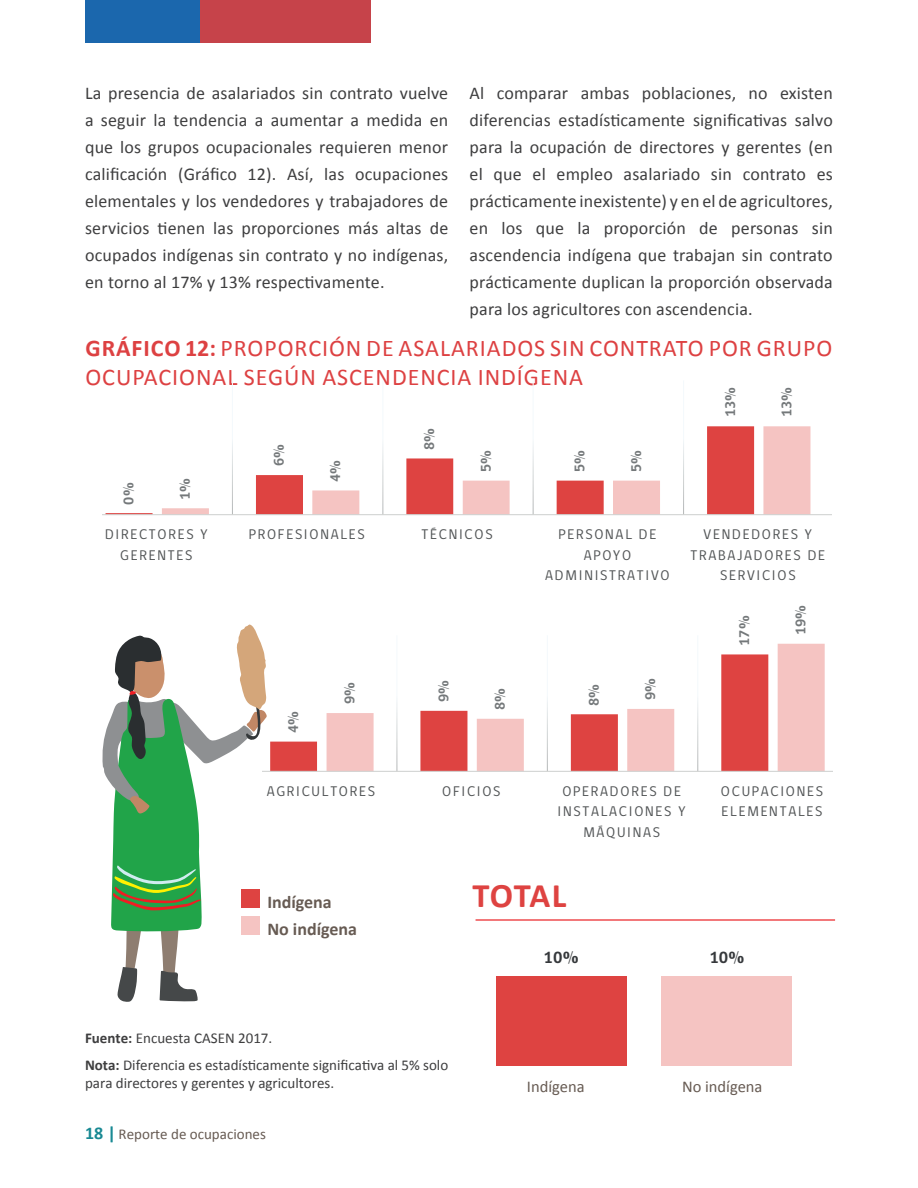
<style>
.page{position:relative;width:918px;height:1188px;background:#fff}
.page>*{position:absolute;margin:0;border:0;box-sizing:border-box;transform-origin:0 0}
.t1{font:700 34.5px "Calibri";color:#de4341}
.t2{font:24px "Calibri";letter-spacing:.04em;color:#dd4142}
.t3{font:700 24px "Calibri";letter-spacing:.04em;color:#dd4142}
.t4{font:18px/27px "Calibri";letter-spacing:.01em;color:#3e3e3f;text-align:justify}
.t5{font:700 18px/27px "Calibri";color:#675b53}
.t6{font:16.5px "Calibri";color:#675b53}
.t7{font:700 16.5px "gob CL";color:#36393c}
.t8{font:15px/26.5px "Calibri";color:#3e3e3f}
.t9{font:15px "Calibri";color:#675b53}
.t10{font:14.4px/20.4px "gob CL";letter-spacing:.12em;color:#515455;text-align:center}
.t11{font:700 14.4px "gob CL";letter-spacing:-.005em;color:#74787a}
.s1{font-weight:400}
.s2{font-weight:700}
.s3{font-weight:700;font-size:18px;color:#188993}
</style>
<div class="page">
<div style="left:86px;top:0;width:114px;height:43px;background:#1b67ad"></div>
<div style="left:200px;top:0;width:171px;height:43px;background:#c6434a"></div>
<svg style="left:102px;top:624px;width:165px;height:378px"></svg>
<svg style="left:162px;top:426px;width:648px;height:88px"></svg>
<hr style="left:102px;top:514px;width:730px;height:1px;background:#cfd1d0">
<svg style="left:270px;top:713px;width:57px;height:58px"></svg>
<svg style="left:327px;top:644px;width:498px;height:127px"></svg>
<hr style="left:262px;top:771px;width:571px;height:1px;background:#cfd1d0">
<div style="left:496px;top:976px;width:130px;height:90px;background:#de4341"></div>
<div style="left:662px;top:976px;width:130px;height:90px;background:#f5c4c2"></div>
<hr style="left:476px;top:919px;width:359px;height:2px;background:#ef4d4f">
<p class="t4" style="left:85px;top:79px;width:365px">La presencia de asalariados sin contrato vuelve a seguir la tendencia a aumentar a medida en que los grupos ocupacionales requieren menor calificación (Gráfico 12). Así, las ocupaciones elementales y los vendedores y trabajadores de servicios tienen las proporciones más altas de ocupados indígenas sin contrato y no indígenas, en torno al 17% y 13% respectivamente.</p>
<p class="t4" style="left:470px;top:79px;width:365px">Al comparar ambas poblaciones, no existen diferencias estadísticamente significativas salvo para la ocupación de directores y gerentes (en el que el empleo asalariado sin contrato es prácticamente inexistente) y en el de agricultores, en los que la proporción de personas sin ascendencia indígena que trabajan sin contrato prácticamente duplican la proporción observada para los agricultores con ascendencia.</p>
<h2 class="t3" style="left:86px;top:332px;width:178px">Gráfico 12: <span class="s1">Propo</span></h2>
<h2 class="t2" style="left:295px;top:332px;width:119px">rciónde asala</h2>
<h2 class="t2" style="left:466px;top:332px;width:28px">riados</h2>
<h2 class="t2" style="left:550px;top:332px;width:55px">sin cont</h2>
<h2 class="t2" style="left:649px;top:332px;width:29px">rato</h2>
<h2 class="t2" style="left:709px;top:332px;width:94px">por grupo</h2>
<h2 class="t2" style="left:85px;top:361px;width:15px">ocupacional</h2>
<h2 class="t2" style="left:244px;top:361px;width:94px">segúnascendencia</h2>
<h2 class="t2" style="left:478px;top:361px;width:62px">indígena</h2>
<p class="t11" style="left:119px;top:505px;width:23px;rotate:-90deg">0%</p>
<p class="t11" style="left:175px;top:500px;width:23px;rotate:-90deg">1%</p>
<p class="t11" style="left:269px;top:466px;width:23px;rotate:-90deg">6%</p>
<p class="t11" style="left:420px;top:450px;width:23px;rotate:-90deg">8%</p>
<p class="t11" style="left:326px;top:482px;width:23px;rotate:-90deg">4%</p>
<p class="t11" style="left:476px;top:472px;width:23px;rotate:-90deg">5%</p>
<p class="t11" style="left:626px;top:472px;width:23px;rotate:-90deg">5%</p>
<p class="t11" style="left:570px;top:472px;width:23px;rotate:-90deg">5%</p>
<p class="t11" style="left:720px;top:417px;width:32px;rotate:-90deg">13%</p>
<p class="t11" style="left:777px;top:417px;width:32px;rotate:-90deg">13%</p>
<p class="t10" style="left:105px;top:525px;width:104px">DIRECTORES Y<br>GERENTES</p>
<p class="t10" style="left:249px;top:525px;width:118px">PROFESIONALES</p>
<p class="t10" style="left:422px;top:525px;width:73px">TÉCNICOS</p>
<p class="t10" style="left:545px;top:525px;width:126px">PERSONAL DE<br>APOYO<br>ADMINISTRATIVO</p>
<p class="t10" style="left:690px;top:525px;width:136px">VENDEDORES Y<br>TRABAJADORES DE<br>SERVICIOS</p>
<p class="t11" style="left:283px;top:733px;width:23px;rotate:-90deg">4%</p>
<p class="t11" style="left:340px;top:704px;width:23px;rotate:-90deg">9%</p>
<p class="t11" style="left:490px;top:710px;width:23px;rotate:-90deg">8%</p>
<p class="t11" style="left:641px;top:700px;width:23px;rotate:-90deg">9%</p>
<p class="t11" style="left:434px;top:702px;width:23px;rotate:-90deg">9%</p>
<p class="t11" style="left:584px;top:706px;width:23px;rotate:-90deg">8%</p>
<p class="t11" style="left:735px;top:646px;width:32px;rotate:-90deg">17%</p>
<p class="t11" style="left:791px;top:635px;width:32px;rotate:-90deg">19%</p>
<p class="t10" style="left:267px;top:781px;width:110px">AGRICULTORES</p>
<p class="t10" style="left:442px;top:781px;width:60px">OFICIOS</p>
<p class="t10" style="left:558px;top:781px;width:130px">OPERADORES DE<br>INSTALACIONES Y<br>MÁQUINAS</p>
<p class="t10" style="left:721px;top:781px;width:104px;text-align:left">OCUPACIONES<br>ELEMENTALES</p>
<p class="t5" style="left:267px;top:888px;width:91px">Indígena<br>No indígena</p>
<h1 class="t1" style="left:472px;top:871px;width:95px">TOTAL</h1>
<p class="t7" style="left:544px;top:946px;width:36px">10%</p>
<p class="t7" style="left:709px;top:946px;width:36px">10%</p>
<p class="t8" style="left:85px;top:1024px;width:365px"><span class="s2">Fuente:</span> Encuesta CASEN 2017.<br><span class="s2">Nota:</span> Diferencia es estadísticamente significativa al 5% solo</p>
<p class="t8" style="left:85px;top:1069px;width:251px">para directores y gerentes y agricultores.</p>
<p class="t9" style="left:85px;top:1124px;width:182px"><span class="s3">18 |</span> Reporte de ocupaciones</p>
<p class="t6" style="left:527px;top:1075px;width:59px">Indígena</p>
<p class="t6" style="left:682px;top:1075px;width:82px">No indígena</p>
</div>
